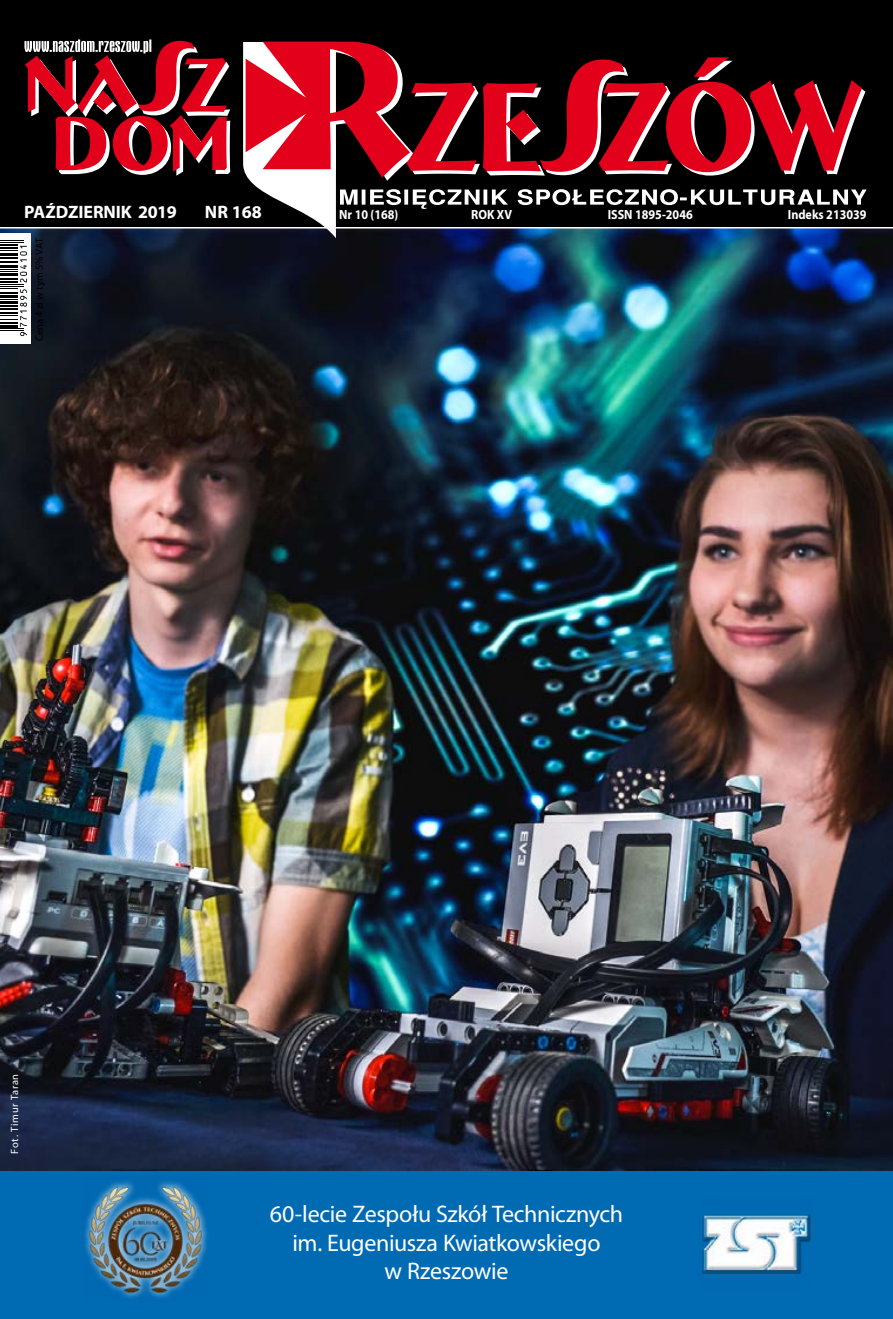
<style>
.page{position:relative;width:893px;height:1319px;background:#fff}
.page>*{position:absolute;margin:0;border:0;box-sizing:border-box;transform-origin:0 0}
.t1{font:24px/28.8px "Myriad Pro";letter-spacing:-.015em;color:#fff;text-align:center}
.t2{font:700 18px "Myriad Pro";letter-spacing:-.005em;color:#fff}
.t3{font:700 13.35px "Myriad Pro";color:#fff;scale:.91 1}
.t4{font:10.5px "Myriad Pro";letter-spacing:.005em;color:#000}
.t5{font:10.5px "Myriad Pro";letter-spacing:.06em;color:#fff}
</style>
<div class="page">
<div style="left:0;top:0;width:893px;height:1211px;background:#000"></div>
<div style="left:0;top:1168px;width:893px;height:150px;background:#006ab3"></div>
<img style="left:0;top:228px;width:893px;height:942px">
<div style="left:0;top:233px;width:31px;height:110px;background:#fff"></div>
<svg style="left:0;top:240px;width:27px;height:96px"></svg>
<hr style="left:0;top:227px;width:893px;height:1px;background:#fff">
<svg style="left:24px;top:39px;width:206px;height:137px"></svg>
<svg style="left:243px;top:42px;width:624px;height:196px"></svg>
<img style="left:702px;top:1214px;width:110px;height:61px">
<img style="left:84px;top:1181px;width:124px;height:117px">
<p class="t2" style="left:24px;top:200px;width:154px">PAŹDZIERNIK 2019</p>
<p class="t2" style="left:205px;top:200px;width:58px">NR 168</p>
<p class="t3" style="left:339px;top:205px;width:66px">Nr 10 (168)</p>
<p class="t3" style="left:471px;top:205px;width:46px">ROK XV</p>
<p class="t3" style="left:608px;top:205px;width:95px">ISSN 1895-2046</p>
<p class="t3" style="left:788px;top:205px;width:88px">Indeks 213039</p>
<p class="t4" style="left:33px;top:341px;width:105px;rotate:-90deg">Cena 4 zł w tym 5% VAT</p>
<p class="t5" style="left:8px;top:1153px;width:81px;rotate:-90deg">Fot. Timur Taran</p>
<p class="t1" style="left:270px;top:1198px;width:355px">60-lecie Zespołu Szkół Technicznych im. Eugeniusza Kwiatkowskiego<br>w Rzeszowie</p>
</div>
